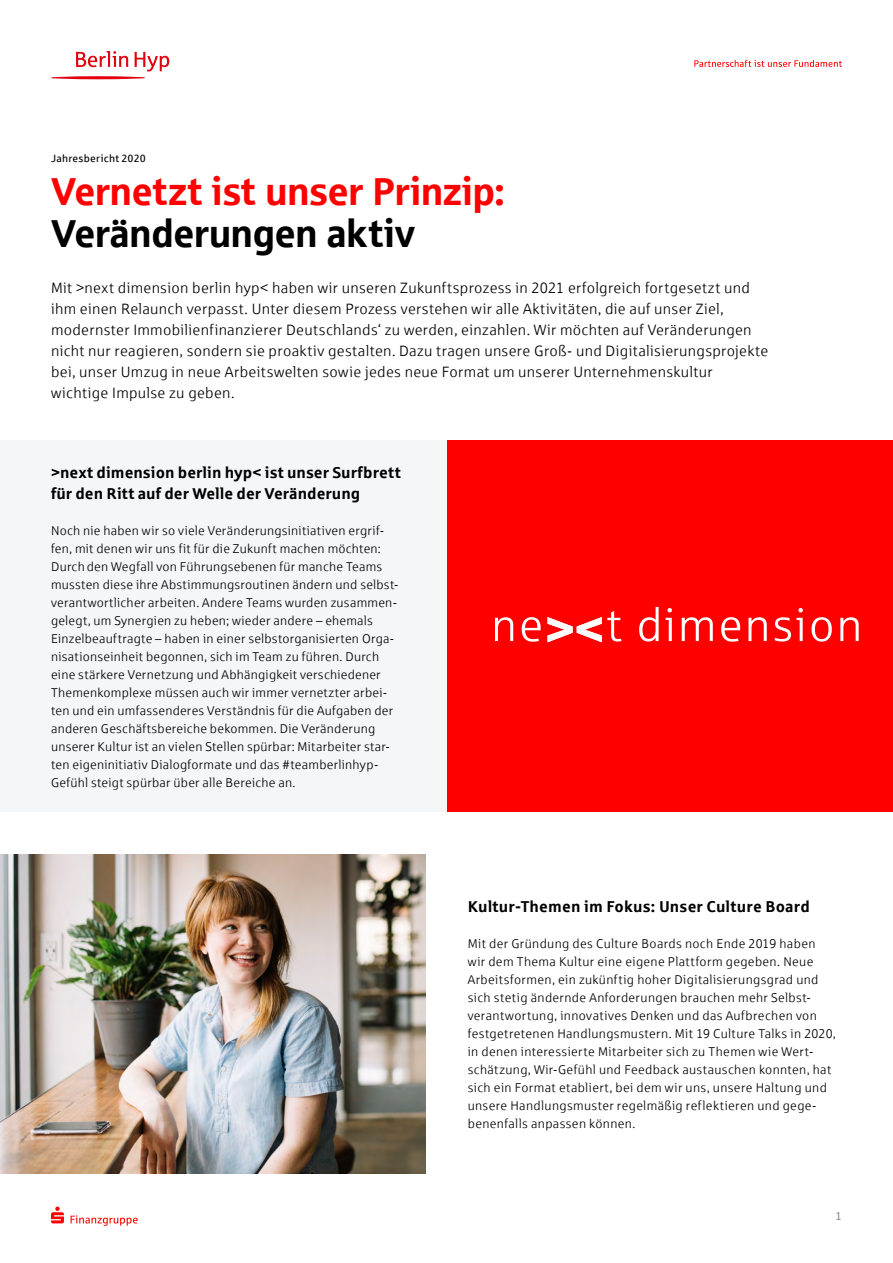
<style>
.page{position:relative;width:893px;height:1263px;background:#fff}
.page>*{position:absolute;margin:0;border:0;box-sizing:border-box;transform-origin:0 0}
.BHYP--H1{font:39px/42px "Sparkasse Head";letter-spacing:.01em;color:#f00}
.BHYP--H4{font:700 15.75px/21px "Sparkasse Rg";color:#000}
.BHYP_body{font:700 15.75px "Sparkasse Rg";letter-spacing:.01em;color:#000}
.BHYP--H6{font:15px/21px "Sparkasse Lt";letter-spacing:.02em;color:#000}
.BHYP_body-2{font:12.75px/18px "Sparkasse Lt";letter-spacing:.025em;color:#000}
.t1{font:11.25px "Sparkasse Rg";color:#7c909a}
.t2{font:10.5px "Sparkasse Rg";letter-spacing:.025em;color:#000}
.s1{color:#000}
</style>
<div class="page">
<svg style="left:51px;top:1206px;width:13px;height:17px"></svg>
<svg style="left:71px;top:1215px;width:67px;height:11px"></svg>
<svg style="left:51px;top:51px;width:118px;height:28px"></svg>
<svg style="left:694px;top:60px;width:148px;height:7px"></svg>
<div style="left:446px;top:440px;width:447px;height:372px;background:#f00"></div>
<svg style="left:547px;top:611px;width:74px;height:31px"></svg>
<svg style="left:639px;top:607px;width:20px;height:34px"></svg>
<svg style="left:666px;top:608px;width:6px;height:33px"></svg>
<svg style="left:682px;top:617px;width:31px;height:24px"></svg>
<svg style="left:721px;top:617px;width:19px;height:25px"></svg>
<svg style="left:748px;top:617px;width:19px;height:24px"></svg>
<svg style="left:774px;top:608px;width:29px;height:33px"></svg>
<svg style="left:812px;top:617px;width:20px;height:25px"></svg>
<svg style="left:840px;top:617px;width:19px;height:24px"></svg>
<svg style="left:495px;top:617px;width:18px;height:24px"></svg>
<svg style="left:522px;top:617px;width:19px;height:25px"></svg>
<img style="left:0;top:855px;width:425px;height:319px">
<div style="left:0;top:440px;width:446px;height:372px;background:#f4f6f7"></div>
<p class="t2" style="left:51px;top:152px;width:96px">Jahresbericht 2020</p>
<p class="BHYP--H1" style="left:51px;top:169px;width:455px">Vernetzt ist unser Prinzip:<br><span class="s1">Veränderungen aktiv</span></p>
<p class="BHYP--H6" style="left:51px;top:277px;width:719px">Mit &gt;next dimension berlin hyp&lt; haben wir unseren Zukunftsprozess in 2021 erfolgreich fortgesetzt und ihm einen Relaunch verpasst. Unter diesem Prozess verstehen wir alle Aktivitäten, die auf unser Ziel‚ modernster Immobilienfinanzierer Deutschlands‘ zu werden, einzahlen. Wir möchten auf Veränderungen nicht nur reagieren, sondern sie proaktiv gestalten. Dazu tragen unsere Groß- und Digitalisierungsprojekte bei, unser Umzug in neue Arbeitswelten sowie jedes neue Format um unserer Unternehmenskultur wichtige Impulse zu geben.</p>
<p class="BHYP--H4" style="left:51px;top:461px;width:351px">&gt;next dimension berlin hyp&lt; ist unser Surfbrett für den Ritt auf der Welle der Veränderung</p>
<p class="BHYP_body-2" style="left:51px;top:521px;width:349px">Noch nie haben wir so viele Veränderungsinitiativen ergrif&shy;fen, mit denen wir uns fit für die Zukunft machen möchten:<br>Durch den Wegfall von Führungsebenen für manche Teams mussten diese ihre Abstimmungsroutinen ändern und selbst&shy;verantwortlicher arbeiten. Andere Teams wurden zusammen&shy;gelegt, um Synergien zu heben; wieder andere – ehemals Einzelbeauftragte – haben in einer selbstorganisierten Orga&shy;nisationseinheit begonnen, sich im Team zu führen. Durch eine stärkere Vernetzung und Abhängigkeit verschiedener Themenkomplexe müssen auch wir immer vernetzter arbei&shy;ten und ein umfassenderes Verständnis für die Aufgaben der anderen Geschäftsbereiche bekommen. Die Veränderung unserer Kultur ist an vielen Stellen spürbar: Mitarbeiter star&shy;ten eigeninitiativ Dialogformate und das #teamberlinhyp-Gefühl steigt spürbar über alle Bereiche an.</p>
<p class="BHYP_body" style="left:468px;top:896px;width:344px">Kultur-Themen im Fokus: Unser Culture Board</p>
<p class="BHYP_body-2" style="left:468px;top:934px;width:370px">Mit der Gründung des Culture Boards noch Ende 2019 haben wir dem Thema Kultur eine eigene Plattform gegeben. Neue Arbeitsformen, ein zukünftig hoher Digitalisierungsgrad und sich stetig ändernde Anforderungen brauchen mehr Selbst&shy;verantwortung, innovatives Denken und das Aufbrechen von festgetretenen Handlungsmustern. Mit 19 Culture Talks in 2020, in denen interessierte Mitarbeiter sich zu Themen wie Wert&shy;schätzung, Wir-Gefühl und Feedback austauschen konnten, hat sich ein Format etabliert, bei dem wir uns, unsere Haltung und unsere Handlungsmuster regelmäßig reflektieren und gege&shy;benenfalls anpassen können.</p>
<p class="t1" style="left:835px;top:1209px;width:8px">1</p>
</div>
